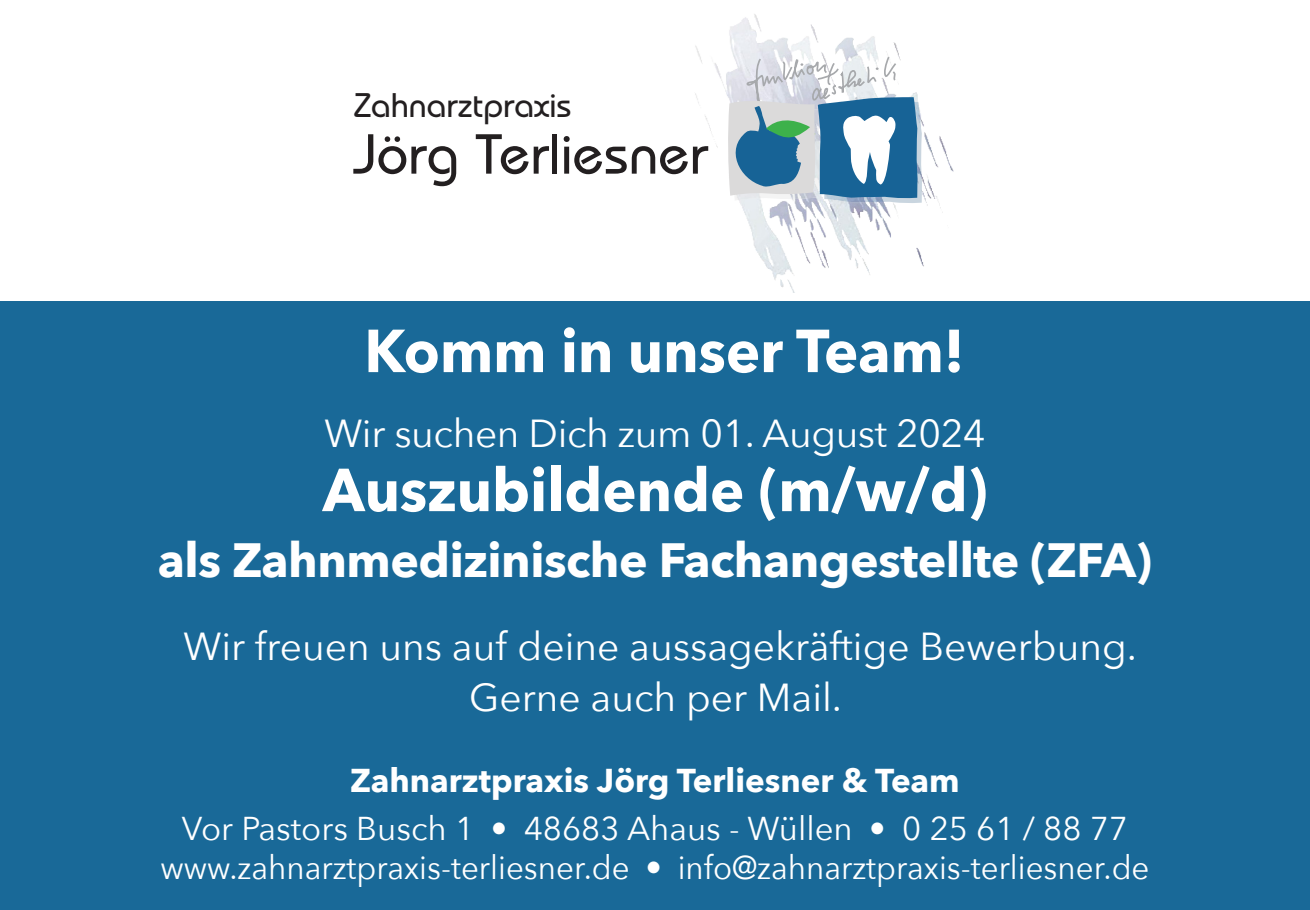
<style>
.page{position:relative;width:1310px;height:910px;background:#fff}
.page>*{position:absolute;margin:0;border:0;box-sizing:border-box;transform-origin:0 0}
.t1{font:700 60px "Avenir Next";color:#fff;scale:.96 1}
.t2{font:500 56.4px "Bauhaus IT Cby BT";color:#231f20}
.t3{font:700 48px "Avenir Next";letter-spacing:-.01em;color:#fff}
.t4{font:39px/51px "Avenir Next";color:#fff;text-align:center}
.t5{font:500 34.2px "Bauhaus IT Cby BT";color:#231f20}
.t6{font:33px/39px "Avenir Next";color:#fff;text-align:center}
.t7{font:700 33px "Avenir Next";color:#fff}
.s1{font-weight:700}
</style>
<div class="page">
<img style="left:695px;top:14px;width:259px;height:278px">
<svg style="left:724px;top:22px;width:198px;height:181px"></svg>
<div style="left:0;top:302px;width:1310px;height:608px;background:#196998"></div>
<p class="t5" style="left:354px;top:87px;width:219px">Zahnarztpraxis</p>
<h2 class="t2" style="left:353px;top:123px;width:356px">Jörg Terliesner</h2>
<h1 class="t1" style="left:364px;top:299px;width:626px">Komm in unser Team!</h1>
<p class="t4" style="left:324px;top:406px;width:662px">Wir suchen Dich zum 01. August 2024</p>
<h1 class="t1" style="left:323px;top:438px;width:694px">Auszubildende (m/w/d)</h1>
<h3 class="t3" style="left:158px;top:518px;width:995px">als Zahnmedizinische Fachangestellte (ZFA)</h3>
<p class="t4" style="left:183px;top:619px;width:955px">Wir freuen uns auf deine aussagekräftige Bewerbung.<br>Gerne auch per Mail.</p>
<p class="t7" style="left:350px;top:752px;width:611px">Zahnarztpraxis Jörg Terliesner &amp; Team</p>
<p class="t6" style="left:160px;top:807px;width:990px">Vor Pastors Busch 1 • 48683 Ahaus - Wüllen • 0 25 61 / 88 77 www.zahnarztpraxis-terliesner.de <span class="s1">•</span> info@zahnarztpraxis-terliesner.de</p>
</div>
